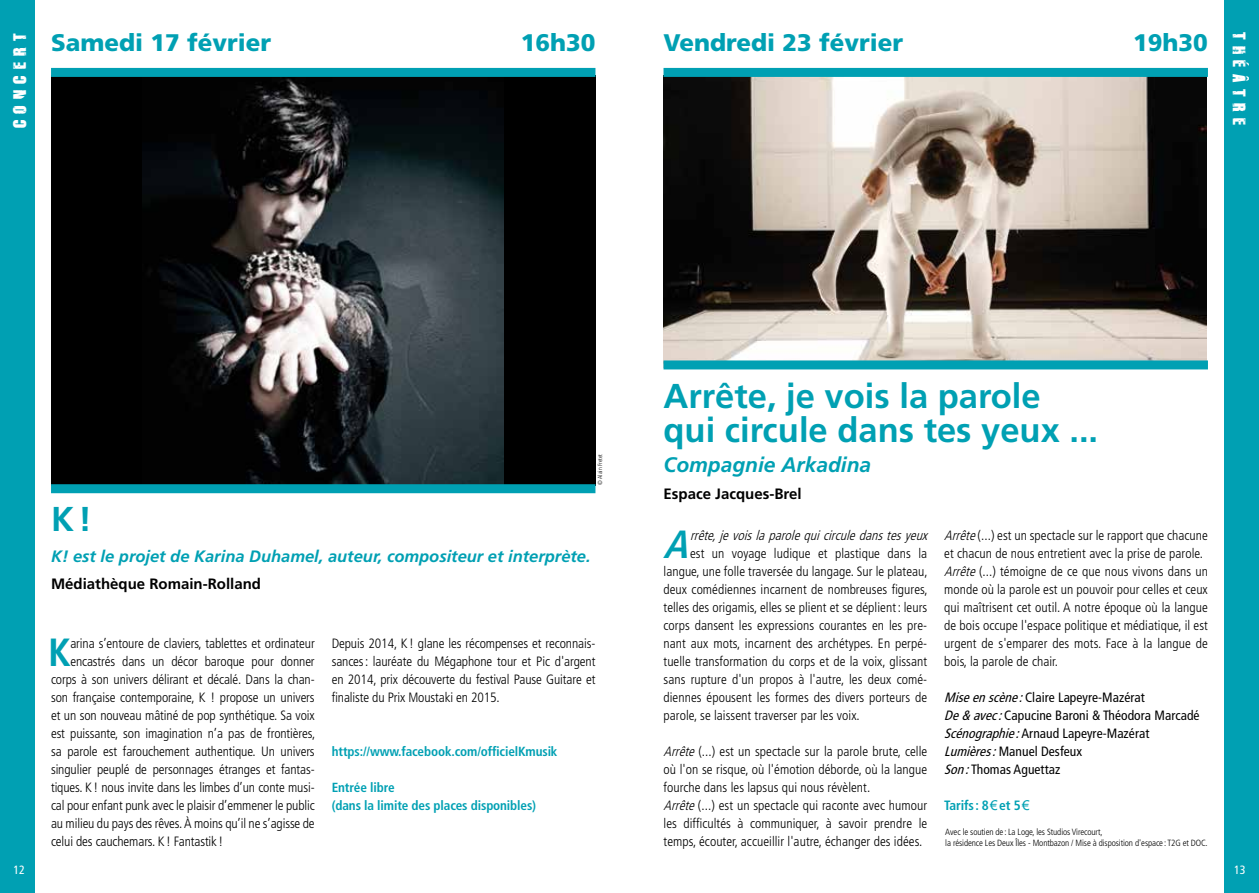
<style>
.page{position:relative;width:1259px;height:893px;background:#fff}
.page>*{position:absolute;margin:0;border:0;box-sizing:border-box;transform-origin:0 0}
.t1{font:700 condensed 39.3px "Frutiger";color:#00a0b3}
.t2{font:italic 700 condensed 39.3px "Frutiger";color:#00a0b3}
.t3{font:700 34.5px/34.5px "Frutiger";color:#00a0b3}
.t4{font:900 24px "Frutiger";color:#00a0b3}
.t5{font:italic 700 21px "Frutiger";color:#00a0b3}
.t6{font:18px "Disintegration";letter-spacing:.34em;color:#fff}
.t7{font:italic 700 16.5px "Frutiger";color:#00a0b3}
.t8{font:700 15px "Frutiger";color:#000}
.t9{font:300 condensed 13.5px/18px "Frutiger";letter-spacing:.005em;color:#000;text-align:justify}
.t10{font:condensed 13.5px/18px "Frutiger";letter-spacing:.005em;color:#000}
.t11{font:italic 300 condensed 13.5px "Frutiger";color:#000}
.t12{font:700 condensed 13.5px "Frutiger";letter-spacing:-.01em;color:#00a0b3}
.t13{font:700 condensed 13.2px/18px "Frutiger";letter-spacing:-.01em;color:#00a0b3}
.t14{font:condensed 12px "Frutiger";color:#fff}
.t15{font:300 condensed 9px/10.8px "Frutiger";letter-spacing:-.01em;color:#000}
.t16{font:300 condensed 6px "Frutiger";color:#000}
.s1{font-style:italic}
.s2{font-family:"Arial";font-weight:400;font-stretch:normal}
</style>
<div class="page">
<div style="left:51px;top:75px;width:544px;height:411px;background:#000"></div>
<img style="left:143px;top:78px;width:361px;height:406px">
<div style="left:51px;top:68px;width:544px;height:9px;background:#00a0b3"></div>
<div style="left:51px;top:484px;width:544px;height:9px;background:#00a0b3"></div>
<img style="left:663px;top:77px;width:543px;height:283px">
<div style="left:1224px;top:0;width:35px;height:893px;background:#00a0b3"></div>
<div style="left:0;top:0;width:35px;height:893px;background:#00a0b3"></div>
<div style="left:663px;top:68px;width:545px;height:9px;background:#00a0b3"></div>
<div style="left:663px;top:360px;width:545px;height:9px;background:#00a0b3"></div>
<h3 class="t6" style="left:8px;top:128px;width:97px;rotate:-90deg">CONCERT</h3>
<h3 class="t4" style="left:51px;top:28px;width:222px">Samedi 17 février</h3>
<h3 class="t4" style="left:521px;top:28px;width:76px">16h30</h3>
<h3 class="t4" style="left:663px;top:28px;width:241px">Vendredi 23 février</h3>
<h3 class="t4" style="left:1133px;top:28px;width:76px">19h30</h3>
<h3 class="t6" style="left:1251px;top:32px;width:95px;rotate:90deg">THÉÂTRE</h3>
<p class="t16" style="left:596px;top:485px;width:32px;rotate:-90deg">© Alain Fretet</p>
<h2 class="t3" style="left:51px;top:502px;width:42px">K!</h2>
<p class="t7" style="left:51px;top:546px;width:541px">K! est le projet de Karina Duhamel, auteur, compositeur et interprète.</p>
<p class="t8" style="left:51px;top:574px;width:212px">Médiathèque Romain-Rolland</p>
<h1 class="t1" style="left:48px;top:629px;width:24px">K</h1>
<p class="t9" style="left:70px;top:635px;width:246px">arina s’entoure de claviers, tablettes et ordinateur</p>
<p class="t9" style="left:70px;top:653px;width:246px">encastrés dans un décor baroque pour donner</p>
<p class="t9" style="left:51px;top:671px;width:265px">corps à son univers délirant et décalé. Dans la chan-</p>
<p class="t9" style="left:51px;top:689px;width:265px">son française contemporaine, K ! propose un univers</p>
<p class="t9" style="left:51px;top:707px;width:265px">et un son nouveau mâtiné de pop synthétique. Sa voix</p>
<p class="t9" style="left:51px;top:725px;width:266px">est puissante, son imagination n’a pas de frontières,</p>
<p class="t9" style="left:51px;top:742px;width:265px">sa parole est farouchement authentique. Un univers</p>
<p class="t9" style="left:51px;top:760px;width:265px">singulier peuplé de personnages étranges et fantas-</p>
<p class="t9" style="left:51px;top:778px;width:265px">tiques. K! nous invite dans les limbes d’un conte musi-</p>
<p class="t9" style="left:51px;top:796px;width:265px">cal pour enfant punk avec le plaisir d’emmener le public</p>
<p class="t9" style="left:51px;top:814px;width:265px">au milieu du pays des rêves. À moins qu’il ne s’agisse de</p>
<p class="t9" style="left:51px;top:832px;width:174px">celui des cauchemars. K! Fantastik !</p>
<p class="t9" style="left:332px;top:634px;width:265px">Depuis 2014, K! glane les récompenses et reconnais&shy;sances: lauréate du Mégaphone tour et Pic d'argent en 2014, prix découverte du festival Pause Guitare et finaliste du Prix Moustaki en 2015.</p>
<p class="t13" style="left:332px;top:742px;width:227px">https://www.facebook.com/officielKmusik</p>
<p class="t13" style="left:332px;top:778px;width:206px">Entrée libre<br>(dans la limite des places disponibles)</p>
<h2 class="t3" style="left:663px;top:379px;width:436px">Arrête, je vois la parole qui circule dans tes yeux ...</h2>
<h3 class="t5" style="left:663px;top:453px;width:209px">Compagnie Arkadina</h3>
<p class="t8" style="left:663px;top:485px;width:140px">Espace Jacques-Brel</p>
<h1 class="t2" style="left:663px;top:521px;width:38px">A</h1>
<p class="t9" style="left:944px;top:527px;width:265px;text-align:left"><span class="s1">Arrête</span>(...) est un spectacle sur le rapport que chacune et chacun de nous entretient avec la prise de parole.<br><span class="s1">Arrête</span>(...) témoigne de ce que nous vivons dans un monde où la parole est un pouvoir pour celles et ceux qui maîtrisent cet outil. A notre époque où la langue de bois occupe l'espace politique et médiatique, il est urgent de s'emparer des mots. Face à la langue de bois, la parole de chair.</p>
<p class="t10" style="left:944px;top:688px;width:257px"><span class="s1">Miseenscène:</span>Claire Lapeyre-Mazérat<br><span class="s1">De&amp; avec:</span>Capucine Baroni &amp; Théodora Marcadé <span class="s1">Scénographie:</span>Arnaud Lapeyre-Mazérat <span class="s1">Lumières:</span>Manuel Desfeux<br><span class="s1">Son:</span>Thomas Aguettaz</p>
<p class="t12" style="left:944px;top:797px;width:87px">Tarifs : 8<span class="s2">€</span>et 5<span class="s2">€</span></p>
<p class="t11" style="left:690px;top:528px;width:243px">rrête,jevoislaparolequicirculedanstesyeux</p>
<p class="t9" style="left:663px;top:545px;width:266px;text-indent:27px">est un voyage ludique et plastique dans la langue, une folle traversée du langage. Sur le plateau, deux comédiennes incarnent de nombreuses figures, telles des origamis, elles se plient et se déplient: leurs corps dansent les expressions courantes en les pre&shy;nant aux mots, incarnent des archétypes. En perpé&shy;tuelle transformation du corps et de la voix, glissant sans rupture d'un propos à l'autre, les deux comé&shy;diennes épousent les formes des divers porteurs de parole, se laissent traverser par les voix.</p>
<p class="t9" style="left:663px;top:743px;width:265px;text-align:left"><span class="s1">Arrête</span>(...) est un spectacle sur la parole brute, celle où l'on se risque, où l'émotion déborde, où la langue fourche dans les lapsus qui nous révèlent.<br><span class="s1">Arrête</span>(...) est un spectacle qui raconte avec humour les difficultés à communiquer, à savoir prendre le temps, écouter, accueillir l'autre, échanger des idées.</p>
<p class="t15" style="left:945px;top:827px;width:264px">Avec le soutien de: La Loge, les Studios Virecourt,<br>la résidence Les Deux Îles - Montbazon / Mise à disposition d'espace: T2G et DOC.</p>
<p class="t14" style="left:13px;top:863px;width:13px">12</p>
<p class="t14" style="left:1234px;top:863px;width:13px">13</p>
</div>
